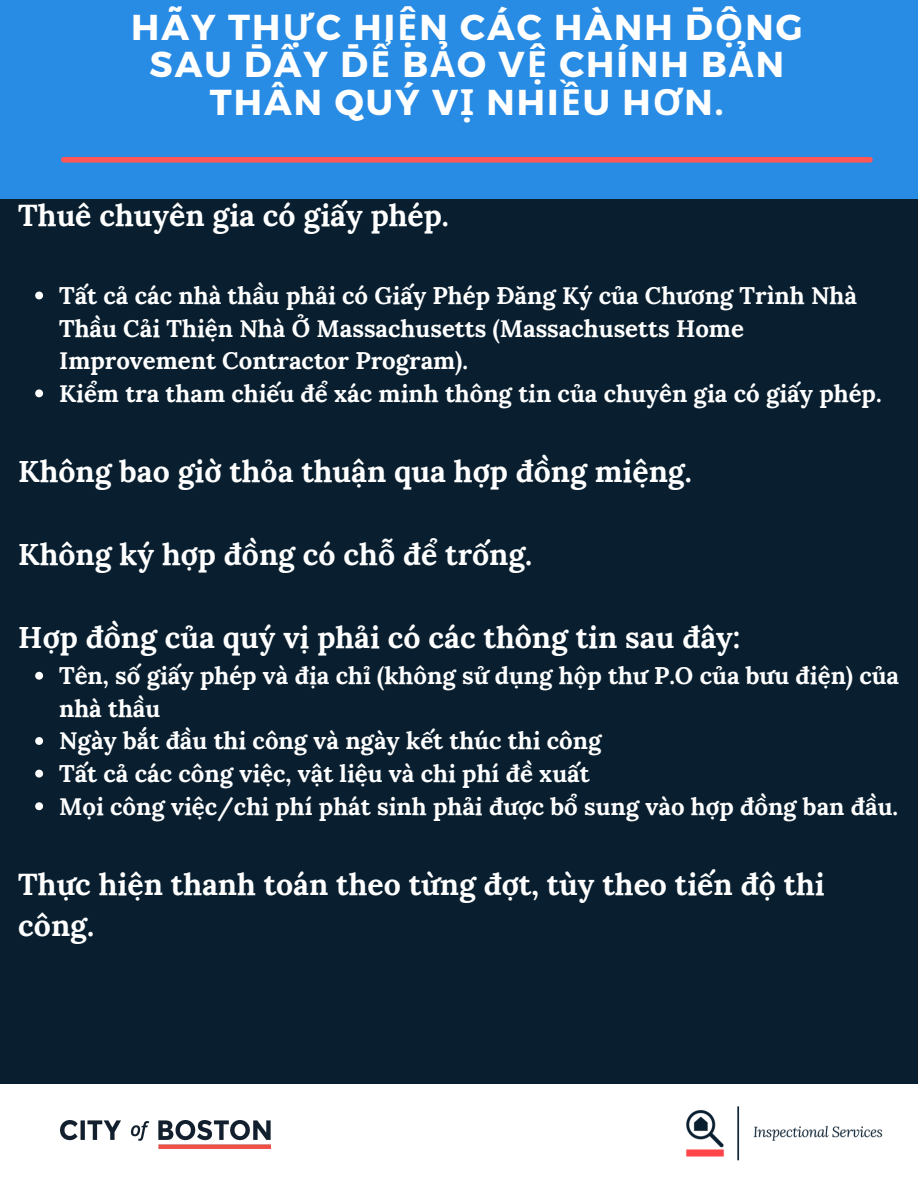
<style>
.page{position:relative;width:918px;height:1188px;background:#fff}
.page>*{position:absolute;margin:0;border:0;box-sizing:border-box;transform-origin:0 0}
.t1{font:700 36px/37.2px "Montserrat";letter-spacing:.055em;color:#fff;text-align:center}
.t2{font:700 30.15px/41.7px "Lora";color:#fff}
.t3{font:700 24px/32.7px "Lora";color:#fff}
.s1{font-family:"Noto Sans"}
</style>
<div class="page">
<div style="left:0;top:0;width:918px;height:1028px;background:#288be4"></div>
<img style="left:61px;top:1121px;width:209px;height:28px">
<img style="left:686px;top:1106px;width:197px;height:55px">
<div style="left:64px;top:157px;width:806px;height:6px;background:#ff5757"></div>
<div style="left:0;top:199px;width:918px;height:884px;background:#091f2f"></div>
<svg style="left:35px;top:292px;width:8px;height:7px"></svg>
<svg style="left:35px;top:389px;width:8px;height:8px"></svg>
<svg style="left:35px;top:672px;width:8px;height:8px"></svg>
<svg style="left:35px;top:737px;width:8px;height:8px"></svg>
<svg style="left:35px;top:770px;width:8px;height:8px"></svg>
<svg style="left:35px;top:802px;width:8px;height:8px"></svg>
<p class="t1" style="left:131px;top:7px;width:673px">HÃY TH<span class="s1">Ự</span>C HI<span class="s1">Ệ</span>N CÁC HÀNH Đ<span class="s1">Ộ</span>NG<br>SAU ĐÂY Đ<span class="s1">Ể</span> B<span class="s1">Ả</span>O V<span class="s1">Ệ</span> CHÍNH B<span class="s1">Ả</span>N<br>THÂN QUÝ V<span class="s1">Ị</span> NHI<span class="s1">Ề</span>U H<span class="s1">Ơ</span>N.</p>
<p class="t2" style="left:18px;top:194px;width:432px">Thuê chuyên gia có giấy phép.</p>
<h2 class="t3" style="left:59px;top:279px;width:799px">Tất cả các nhà thầu phải có Giấy Phép Đăng Ký của Chương Trình Nhà<br>Thầu Cải Thiện Nhà Ở Massachusetts (Massachusetts Home<br>Improvement Contractor Program).</h2>
<h2 class="t3" style="left:59px;top:377px;width:824px">Kiểm tra tham chiếu để xác minh thông tin của chuyên gia có giấy phép.</h2>
<h2 class="t2" style="left:18px;top:450px;width:675px">Không bao giờ thỏa thuận qua hợp đồng miệng.</h2>
<p class="t2" style="left:18px;top:533px;width:515px">Không ký hợp đồng có chỗ để trống.</p>
<p class="t2" style="left:18px;top:616px;width:723px">Hợp đồng của quý vị phải có các thông tin sau đây:</p>
<p class="t3" style="left:59px;top:659px;width:842px">Tên, số giấy phép và địa chỉ (không sử dụng hộp thư P.O của bưu điện) của nhà thầu</p>
<p class="t3" style="left:59px;top:724px;width:544px">Ngày bắt đầu thi công và ngày kết thúc thi công</p>
<h2 class="t3" style="left:59px;top:757px;width:532px">Tất cả các công việc, vật liệu và chi phí đề xuất</h2>
<p class="t3" style="left:59px;top:790px;width:841px">Mọi công việc/chi phí phát sinh phải được bổ sung vào hợp đồng ban đầu.</p>
<p class="t2" style="left:18px;top:863px;width:808px">Thực hiện thanh toán theo từng đợt, tùy theo tiến độ thi công.</p>
</div>
